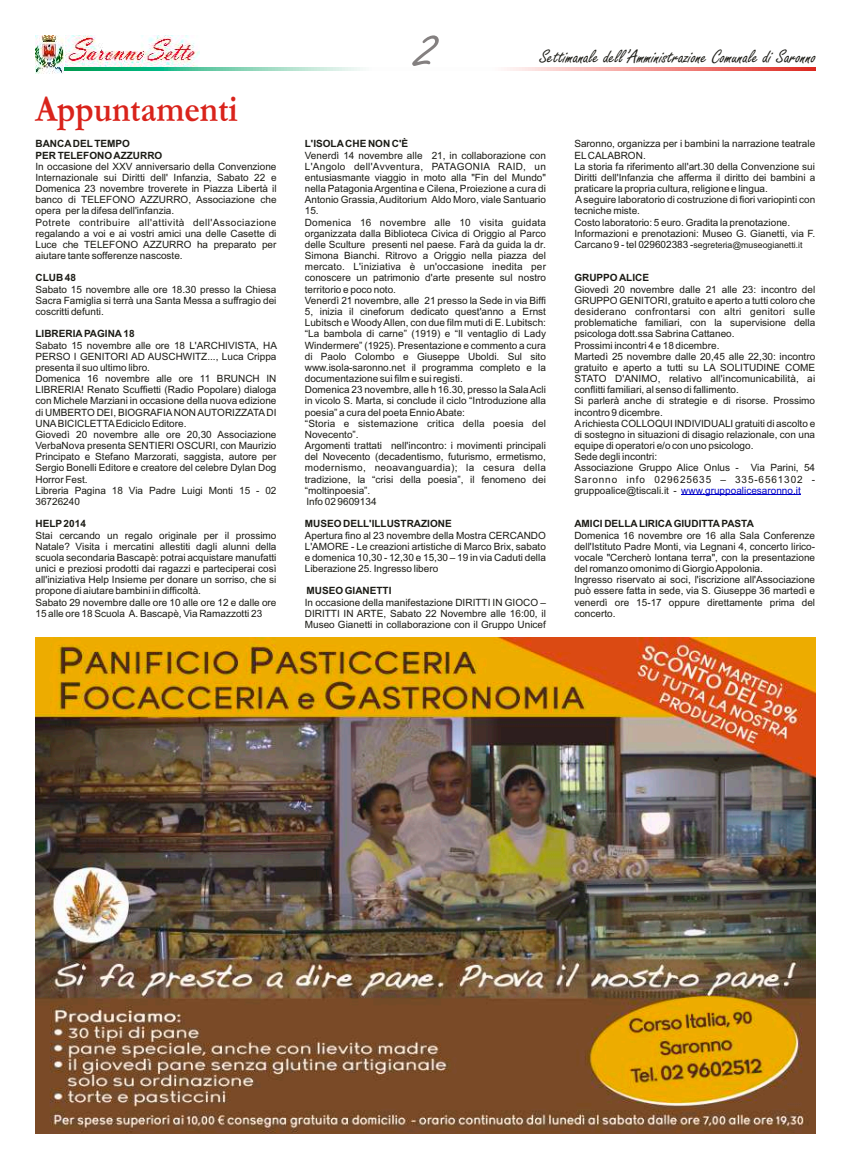
<style>
.page{position:relative;width:851px;height:1170px;background:#fff}
.page>*{position:absolute;margin:0;border:0;box-sizing:border-box;transform-origin:0 0}
.t1{font:63.5px "Freestyle Script";color:#848080}
.t2{font:700 37.75px "Garamond";color:#d9231b;scale:.88 1}
.t3{font:20.38px "Freestyle Script";color:#1b1b15}
.t4{font:10px/11.1px "Arial";color:#1b1b15}
.t5{font:700 10px/11.1px "Arial";color:#1b1b15}
.t6{font:8.75px "Arial";color:#1b1b15}
.s1{font-size:10px}
.s2{color:#0000c9}
</style>
<div class="page">
<img style="left:35px;top:35px;width:781px;height:1099px">
<h2 class="t2" style="left:35px;top:96px;width:231px">Appuntamenti</h2>
<p class="t5" style="left:35px;top:139px;width:128px">BANCADELTEMPO<br>PER TELEFONO AZZURRO</p>
<p class="t4" style="left:35px;top:161px;width:242px">In occasione del XXV anniversario della Convenzione Internazionale sui Diritti dell' Infanzia, Sabato 22 e Domenica 23 novembre troverete in Piazza Libertà il banco di TELEFONO AZZURRO, Associazione che opera per la difesa dell'infanzia.<br>Potrete contribuire all'attività dell'Associazione regalando a voi e ai vostri amici una delle Casette di Luce che TELEFONO AZZURRO ha preparato per aiutare tante sofferenze nascoste.</p>
<p class="t5" style="left:35px;top:273px;width:42px">CLUB 48</p>
<p class="t4" style="left:35px;top:284px;width:242px;text-align:justify">Sabato 15 novembre alle ore 18.30 presso la Chiesa Sacra Famiglia si terrà una Santa Messa a suffragio dei coscritti defunti.</p>
<p class="t5" style="left:35px;top:329px;width:101px">LIBRERIAPAGINA18</p>
<p class="t4" style="left:35px;top:340px;width:243px">Sabato 15 novembre alle ore 18 L'ARCHIVISTA, HA PERSO I GENITORI AD AUSCHWITZ..., Luca Crippa presenta il suo ultimo libro.<br>Domenica 16 novembre alle ore 11 BRUNCH IN LIBRERIA! Renato Scuffietti (Radio Popolare) dialoga con Michele Marziani in occasione della nuova edizione di UMBERTO DEI, BIOGRAFIANON AUTORIZZATADI UNABICICLETTAEdiciclo Editore.<br>Giovedì 20 novembre alle ore 20,30 Associazione VerbaNova presenta SENTIERI OSCURI, con Maurizio Principato e Stefano Marzorati, saggista, autore per Sergio Bonelli Editore e creatore del celebre Dylan Dog Horror Fest.<br>Libreria Pagina 18 Via Padre Luigi Monti 15 - 02<br>36726240</p>
<p class="t5" style="left:35px;top:519px;width:52px">HELP2014</p>
<p class="t4" style="left:35px;top:530px;width:242px">Stai cercando un regalo originale per il prossimo Natale? Visita i mercatini allestiti dagli alunni della scuola secondaria Bascapè: potrai acquistare manufatti unici e preziosi prodotti dai ragazzi e parteciperai così all'iniziativa Help Insieme per donare un sorriso, che si propone di aiutare bambini in difficoltà.<br>Sabato 29 novembre dalle ore 10 alle ore 12 e dalle ore 15 alle ore 18 Scuola A. Bascapè, Via Ramazzotti 23</p>
<h1 class="t1" style="left:416px;top:24px;width:23px">2</h1>
<h3 class="t3" style="left:539px;top:49px;width:278px">Settimanale dell’Amministrazione Comunale di Saronno</h3>
<p class="t5" style="left:305px;top:139px;width:105px">L'ISOLACHE NON C'È</p>
<p class="t4" style="left:305px;top:150px;width:243px">Venerdì 14 novembre alle 21, in collaborazione con L'Angolo dell'Avventura, PATAGONIA RAID, un entusiasmante viaggio in moto alla "Fin del Mundo" nella Patagonia Argentina e Cilena, Proiezione a cura di Antonio Grassia, Auditorium Aldo Moro, viale Santuario 15.<br>Domenica 16 novembre alle 10 visita guidata organizzata dalla Biblioteca Civica di Origgio al Parco delle Sculture presenti nel paese. Farà da guida la dr.<br>Simona Bianchi. Ritrovo a Origgio nella piazza del mercato. L'iniziativa è un'occasione inedita per conoscere un patrimonio d'arte presente sul nostro territorio e poco noto.<br>Venerdì 21 novembre, alle 21 presso la Sede in via Biffi 5, inizia il cineforum dedicato quest'anno a Ernst Lubitsch e Woody Allen, con due film muti di E. Lubitsch: “La bambola di carne” (1919) e “Il ventaglio di Lady Windermere” (1925). Presentazione e commento a cura di Paolo Colombo e Giuseppe Uboldi. Sul sito www.isola-saronno.net il programma completo e la documentazione sui film e sui registi.<br>Domenica 23 novembre, alle h 16.30, presso la Sala Acli in vicolo S. Marta, si conclude il ciclo “Introduzione alla poesia” a cura del poeta Ennio Abate:<br>“Storia e sistemazione critica della poesia del Novecento”.<br>Argomenti trattati nell'incontro: i movimenti principali del Novecento (decadentismo, futurismo, ermetismo, modernismo, neoavanguardia); la cesura della tradizione, la “crisi della poesia”, il fenomeno dei “moltinpoesia”.<br>Info 02 9609134</p>
<p class="t5" style="left:305px;top:519px;width:148px">MUSEO DELL'ILLUSTRAZIONE</p>
<p class="t4" style="left:305px;top:530px;width:243px;text-align:justify">Apertura fino al 23 novembre della Mostra CERCANDO L'AMORE - Le creazioni artistiche di Marco Brix, sabato e domenica 10,30 - 12,30 e 15,30 – 19 in via Caduti della Liberazione 25. Ingresso libero</p>
<p class="t5" style="left:306px;top:586px;width:87px">MUSEO GIANETTI</p>
<p class="t4" style="left:305px;top:597px;width:243px;text-align:justify">In occasione della manifestazione DIRITTI IN GIOCO – DIRITTI IN ARTE, Sabato 22 Novembre alle 16:00, il Museo Gianetti in collaborazione con il Gruppo Unicef</p>
<p class="t4" style="left:574px;top:139px;width:242px">Saronno, organizza per i bambini la narrazione teatrale ELCALABRON.<br>La storia fa riferimento all'art.30 della Convenzione sui Diritti dell'Infanzia che afferma il diritto dei bambini a praticare la propria cultura, religione e lingua.<br>Aseguire laboratorio di costruzione di fiori variopinti con tecniche miste.<br>Costo laboratorio: 5 euro. Gradita la prenotazione.<br>Informazioni e prenotazioni: Museo G. Gianetti, via F.</p>
<p class="t6" style="left:574px;top:241px;width:230px"><span class="s1">Carcano 9 - tel 029602383 -</span>segreteria@museogianetti.it</p>
<p class="t5" style="left:574px;top:273px;width:76px">GRUPPO ALICE</p>
<p class="t4" style="left:574px;top:284px;width:242px">Giovedì 20 novembre dalle 21 alle 23: incontro del GRUPPO GENITORI, gratuito e aperto a tutti coloro che desiderano confrontarsi con altri genitori sulle problematiche familiari, con la supervisione della psicologa dott.ssa Sabrina Cattaneo.<br>Prossimi incontri 4 e 18 dicembre.<br>Martedì 25 novembre dalle 20,45 alle 22,30: incontro gratuito e aperto a tutti su LA SOLITUDINE COME STATO D'ANIMO, relativo all'incomunicabilità, ai conflitti familiari, al senso di fallimento.<br>Si parlerà anche di strategie e di risorse. Prossimo incontro 9 dicembre.<br>Arichiesta COLLOQUI INDIVIDUALI gratuiti di ascolto e di sostegno in situazioni di disagio relazionale, con una equipe di operatori e/o con uno psicologo.<br>Sede degli incontri:<br>Associazione Gruppo Alice Onlus - Via Parini, 54<br>Saronno info 029625635 – 335-6561302 - gruppoalice@tiscali.it - <span class="s2">www.gruppoalicesaronno.it</span></p>
<p class="t5" style="left:574px;top:519px;width:181px">AMICI DELLALIRICAGIUDITTAPASTA</p>
<p class="t4" style="left:574px;top:530px;width:242px">Domenica 16 novembre ore 16 alla Sala Conferenze dell'Istituto Padre Monti, via Legnani 4, concerto lirico&shy;vocale "Cercherò lontana terra", con la presentazione del romanzo omonimo di Giorgio Appolonia.<br>Ingresso riservato ai soci, l'iscrizione all'Associazione può essere fatta in sede, via S. Giuseppe 36 martedì e venerdì ore 15-17 oppure direttamente prima del concerto.</p>
</div>
